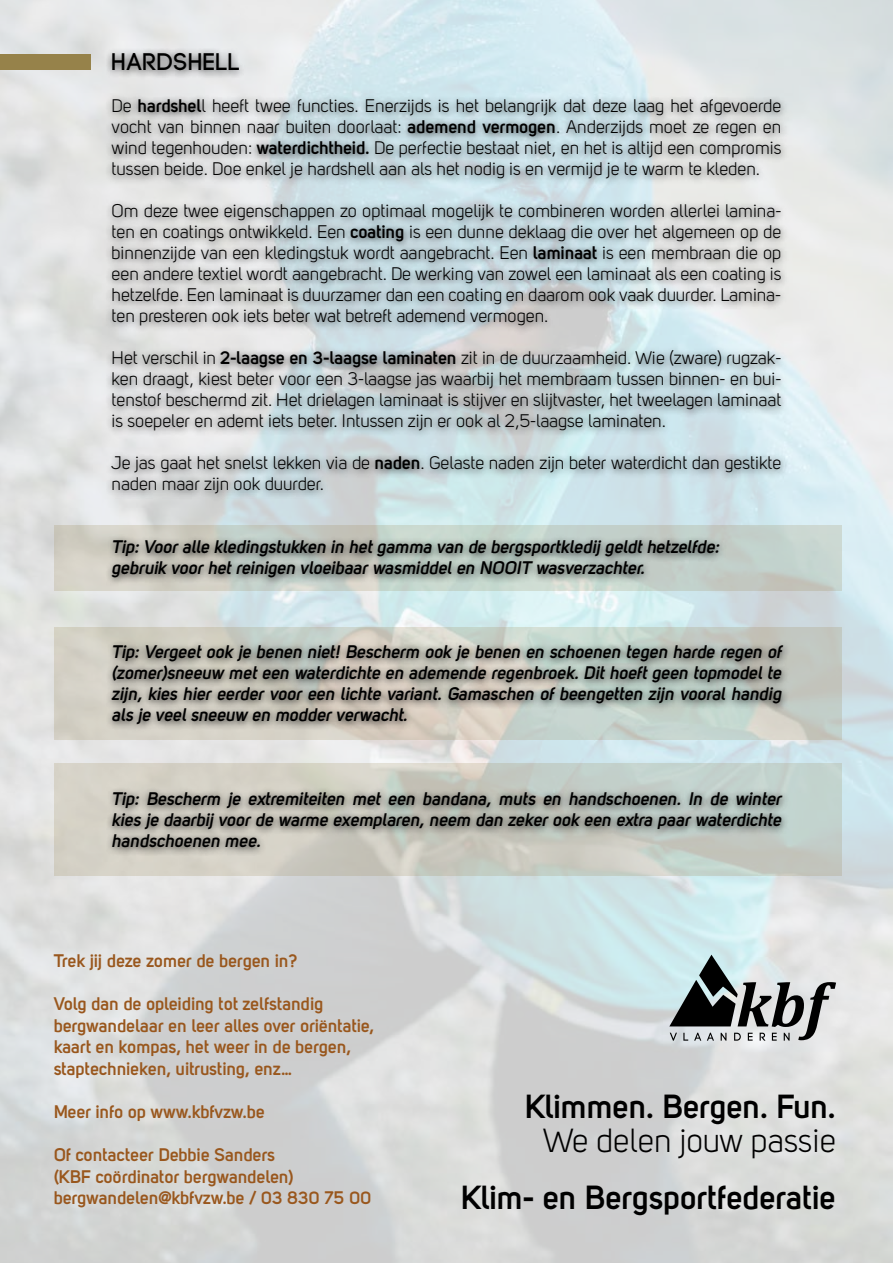
<style>
.page{position:relative;width:893px;height:1263px;background:#fff}
.page>*{position:absolute;margin:0;border:0;box-sizing:border-box;transform-origin:0 0}
.t1{font:700 33px "Uni Sans Semi";color:#000}
.t2{font:33px "Uni Sans Book";color:#000}
.t3{font:24px "Code Pro";color:#000}
.t4{font:18px/21px "Uni Sans Book";color:#000;text-align:justify}
.t5{font:italic 700 18px/21px "Uni Sans Semi";letter-spacing:-.01em;color:#000;text-align:justify}
.t6{font:700 18px/21.6px "Uni Sans Semi";color:#99571d}
.s1{font-family:"Uni Sans Semi";font-weight:700}
</style>
<div class="page">
<img style="left:0;top:0;width:893px;height:1263px">
<div style="left:0;top:54px;width:90px;height:16px;background:#96824a"></div>
<svg style="left:54px;top:525px;width:787px;height:66px;background:#cdd1c9"></svg>
<div style="left:54px;top:627px;width:787px;height:113px;background:linear-gradient(to bottom,#cbccc3,#cccdc3)"></div>
<svg style="left:54px;top:763px;width:787px;height:113px;background:#cbcec5"></svg>
<div style="left:104px;top:47px;width:687px;height:810px;background:#000;opacity:.75"></div>
<svg style="left:669px;top:955px;width:167px;height:86px;background:#969c9d"></svg>
<h2 class="t3" style="left:112px;top:48px;width:130px">HARDSHELL</h2>
<p class="t4" style="left:112px;top:95px;width:671px">De <span class="s1">hardshel</span>l heeft twee functies. Enerzijds is het belangrijk dat deze laag het afgevoerde vocht van binnen naar buiten doorlaat: <span class="s1">ademend vermogen</span>. Anderzijds moet ze regen en wind tegenhouden: <span class="s1">waterdichtheid.</span> De perfectie bestaat niet, en het is altijd een compromis tussen beide. Doe enkel je hardshell aan als het nodig is en vermijd je te warm te kleden.</p>
<p class="t4" style="left:112px;top:200px;width:671px">Om deze twee eigenschappen zo optimaal mogelijk te combineren worden allerlei lamina&shy;ten en coatings ontwikkeld. Een <span class="s1">coating</span> is een dunne deklaag die over het algemeen op de binnenzijde van een kledingstuk wordt aangebracht. Een <span class="s1">laminaat</span> is een membraan die op een andere textiel wordt aangebracht. De werking van zowel een laminaat als een coating is hetzelfde. Een laminaat is duurzamer dan een coating en daarom ook vaak duurder. Lamina&shy;ten presteren ook iets beter wat betreft ademend vermogen.</p>
<p class="t4" style="left:112px;top:347px;width:671px">Het verschil in <span class="s1">2-laagse en 3-laagse laminaten</span> zit in de duurzaamheid. Wie (zware) rugzak&shy;ken draagt, kiest beter voor een 3-laagse jas waarbij het membraam tussen binnen- en bui&shy;tenstof beschermd zit. Het drielagen laminaat is stijver en slijtvaster, het tweelagen laminaat is soepeler en ademt iets beter. Intussen zijn er ook al 2,5-laagse laminaten.</p>
<p class="t4" style="left:112px;top:452px;width:671px">Je jas gaat het snelst lekken via de <span class="s1">naden</span>. Gelaste naden zijn beter waterdicht dan gestikte naden maar zijn ook duurder.</p>
<p class="t5" style="left:112px;top:536px;width:613px">Tip:Vooralle kledingstukken in hetgamma van de bergsportkledij geldthetzelfde: gebruik voorhetreinigen vloeibaarwasmiddelen NOOIT wasverzachter.</p>
<p class="t5" style="left:112px;top:641px;width:675px">Tip: Vergeet ook je benen niet! Bescherm ook je benen en schoenen tegen harde regen of (zomer)sneeuw met een waterdichte en ademende regenbroek. Dit hoeft geen topmodel te zijn, kies hier eerder voor een lichte variant. Gamaschen of beengetten zijn vooral handig als je veelsneeuw en modderverwacht.</p>
<p class="t5" style="left:112px;top:788px;width:675px">Tip: Bescherm je extremiteiten met een bandana, muts en handschoenen. In de winter kies je daarbij voor de warme exemplaren, neem dan zeker ook een extra paar waterdichte handschoenen mee.</p>
<p class="t6" style="left:54px;top:949px;width:245px">Trek jij deze zomer de bergen in?</p>
<p class="t6" style="left:54px;top:993px;width:322px">Volg dan de opleiding tot zelfstandig bergwandelaar en leer alles over oriëntatie, kaart en kompas, het weer in de bergen, staptechnieken, uitrusting, enz…</p>
<p class="t6" style="left:54px;top:1101px;width:212px">Meer info op www.kbfvzw.be</p>
<p class="t6" style="left:54px;top:1144px;width:319px">Of contacteer Debbie Sanders<br>(KBF coördinator bergwandelen) bergwandelen@kbfvzw.be / 03 830 75 00</p>
<h1 class="t1" style="left:525px;top:1086px;width:312px">Klimmen. Bergen. Fun.</h1>
<h1 class="t2" style="left:543px;top:1122px;width:295px">We delen jouw passie</h1>
<h1 class="t1" style="left:461px;top:1178px;width:376px">Klim- en Bergsportfederatie</h1>
</div>
